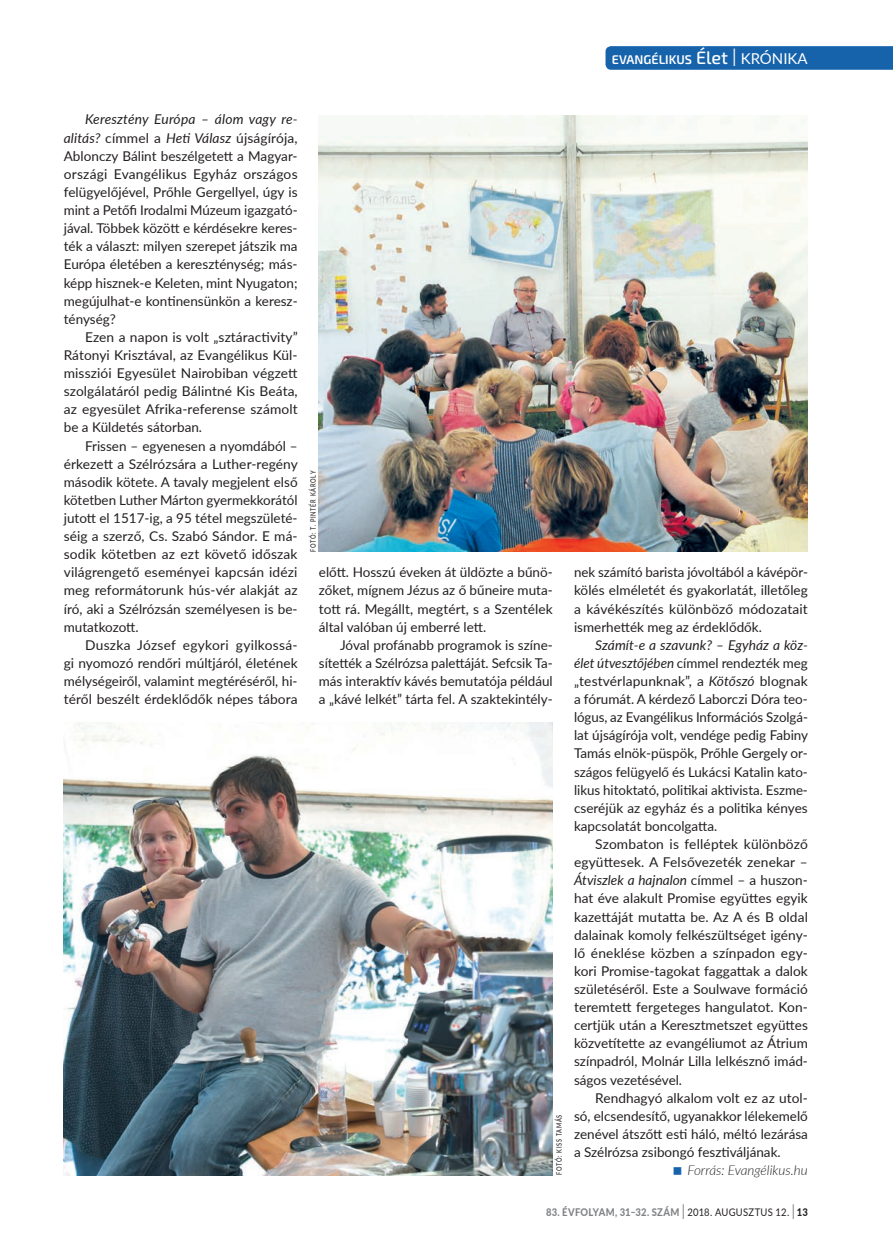
<style>
.page{position:relative;width:893px;height:1255px;background:#fff}
.page>*{position:absolute;margin:0;border:0;box-sizing:border-box;transform-origin:0 0}
.t1{font:13.5px/18.1px "Lato";color:#231f20;text-align:justify}
.t2{font:italic 300 13.5px "Lato";color:#231f20}
.t3{font:600 12.6px "Exo 2";color:#fff}
.t4{font:800 10.5px "Lato";letter-spacing:.025em;color:#808285;scale:.9 1}
.t5{font:500 7.5px "Lato";letter-spacing:.13em;color:#231f20;scale:.75 1}
.s1{font-weight:500;font-size:18px}
.s2{font-weight:300;font-size:25.2px}
.s3{font-family:"Lato";font-weight:400;font-size:15px}
.s4{font-style:italic}
.s5{font-weight:300;font-size:21px;color:#231f20}
.s6{font-weight:400;color:#231f20}
.s7{color:#231f20}
</style>
<div class="page">
<svg style="left:605px;top:46px;width:288px;height:24px;background:#1a66ad"></svg>
<img style="left:64px;top:722px;width:489px;height:453px">
<img style="left:319px;top:115px;width:489px;height:436px">
<p class="t3" style="left:612px;top:52px;width:197px">EVANGÉLIKUS <span class="s1">Élet</span> <span class="s2">I</span> <span class="s3">KRÓNIKA</span></p>
<p class="t1" style="left:64px;top:110px;width:235px;text-indent:21px"><span class="s4">Keresztény Európa – álom vagy re&shy;alitás?</span> címmel a <span class="s4">Heti Válasz</span> újságírója, Ablonczy Bálint beszélgetett a Magyar&shy;országi Evangélikus Egyház országos felügyelőjével, Prőhle Gergellyel, úgy is mint a Petőfi Irodalmi Múzeum igazgató&shy;jával. Többek között e kérdésekre keres&shy;ték a választ: milyen szerepet játszik ma Európa életében a kereszténység; más&shy;képp hisznek-e Keleten, mint Nyugaton; megújulhat-e kontinensünkön a keresz&shy;ténység?</p>
<p class="t1" style="left:64px;top:327px;width:235px;text-indent:21px">Ezen a napon is volt „sztáractivity” Rátonyi Krisztával, az Evangélikus Kül&shy;missziói Egyesület Nairobiban végzett szolgálatáról pedig Bálintné Kis Beáta, az egyesület Afrika-referense számolt be a Küldetés sátorban.</p>
<p class="t1" style="left:64px;top:436px;width:236px;text-indent:21px">Frissen – egyenesen a nyomdából – érkezett a Szélrózsára a Luther-regény második kötete. A tavaly megjelent első kötetben Luther Márton gyermekkorától jutott el 1517-ig, a 95 tétel megszületé&shy;séig a szerző, Cs. Szabó Sándor. E má&shy;sodik kötetben az ezt követő időszak világrengető eseményei kapcsán idézi meg reformátorunk hús-vér alakját az író, aki a Szélrózsán személyesen is be&shy;mutatkozott.</p>
<p class="t1" style="left:64px;top:635px;width:235px;text-indent:21px">Duszka József egykori gyilkossá&shy;gi nyomozó rendőri múltjáról, életének mélységeiről, valamint megtéréséről, hi&shy;téről beszélt érdeklődők népes tábora</p>
<p class="t5" style="left:308px;top:552px;width:110px;rotate:-90deg">FOTÓ: T. PINTÉR KÁROLY</p>
<p class="t1" style="left:319px;top:562px;width:235px">előtt. Hosszú éveken át üldözte a bűnö&shy;zőket, mígnem Jézus az ő bűneire muta&shy;tott rá. Megállt, megtért, s a Szentélek által valóban új emberré lett.</p>
<p class="t1" style="left:319px;top:635px;width:235px;text-indent:21px">Jóval profánabb programok is színe&shy;sítették a Szélrózsa palettáját. Sefcsik Ta&shy;más interaktív kávés bemutatója például a „kávé lelkét” tárta fel. A szaktekintély-</p>
<p class="t5" style="left:554px;top:1175px;width:82px;rotate:-90deg">FOTÓ: KISS TAMÁS</p>
<p class="t1" style="left:574px;top:562px;width:235px">nek számító barista jóvoltából a kávépör&shy;kölés elméletét és gyakorlatát, illetőleg a kávékészítés különböző módozatait ismerhették meg az érdeklődők.</p>
<p class="t1" style="left:574px;top:635px;width:236px;text-indent:21px"><span class="s4">Számít-e a szavunk? – Egyház a köz&shy;élet útvesztőjében</span> címmel rendezték meg „testvérlapunknak”, a <span class="s4">Kötőszó</span> blognak a fórumát. A kérdező Laborczi Dóra teo&shy;lógus, az Evangélikus Információs Szolgá&shy;lat újságírója volt, vendége pedig Fabiny Tamás elnök-püspök, Prőhle Gergely or&shy;szágos felügyelő és Lukácsi Katalin kato&shy;likus hitoktató, politikai aktivista. Eszme&shy;cseréjük az egyház és a politika kényes kapcsolatát boncolgatta.</p>
<p class="t1" style="left:574px;top:834px;width:235px;text-indent:21px">Szombaton is felléptek különböző együttesek. A Felsővezeték zenekar – <span class="s4">Átviszlek a hajnalon</span> címmel – a huszon&shy;hat éve alakult Promise együttes egyik kazettáját mutatta be. Az A és B oldal dalainak komoly felkészültséget igény&shy;lő éneklése közben a színpadon egy&shy;kori Promise-tagokat faggattak a dalok születéséről. Este a Soulwave formáció teremtett fergeteges hangulatot. Kon&shy;certjük után a Keresztmetszet együttes közvetítette az evangéliumot az Átrium színpadról, Molnár Lilla lelkésznő imád&shy;ságos vezetésével.</p>
<p class="t1" style="left:574px;top:1088px;width:235px;text-indent:21px">Rendhagyó alkalom volt ez az utol&shy;só, elcsendesítő, ugyanakkor lélekemelő zenével átszőtt esti háló, méltó lezárása a Szélrózsa zsibongó fesztiváljának.</p>
<p class="t2" style="left:687px;top:1160px;width:122px">Forrás: Evangélikus.hu</p>
<p class="t4" style="left:546px;top:1203px;width:292px">83. ÉVFOLYAM, 31–32. SZÁM <span class="s5">I</span> <span class="s6">2018. AUGUSZTUS 12.</span> <span class="s5">I</span> <span class="s7">13</span></p>
</div>
